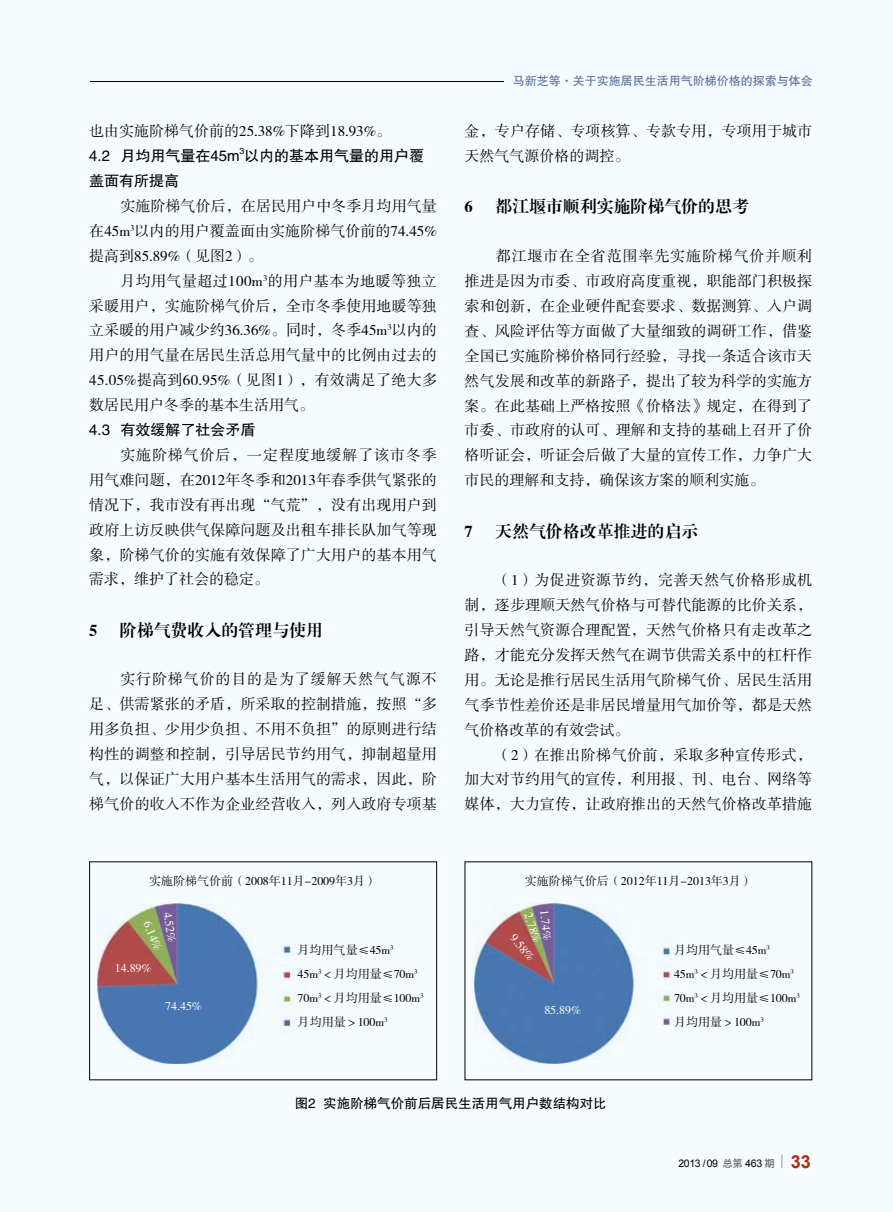
<style>
.page{position:relative;width:893px;height:1212px;background:#f5fbfe}
.page>*{position:absolute;margin:0;border:0;box-sizing:border-box;transform-origin:0 0}
.t1{font:16.5px "FZXBSJW GB1 0";letter-spacing:.025em;color:#000}
.t2{font:15px/24.9px "FZSSJW GB1 0";letter-spacing:.01em;color:#000;text-align:justify}
.t3{font:15px "FZHTJW GB1 0";color:#000}
.t4{font:13.5px "FZHTJW GB1 0";color:#000}
.t5{font:12px/24px "FZSSJW GB1 0";color:#000}
.t6{font:12px "FZSSJW GB1 0";color:#fff}
.t7{font:12px "FZHTJW GB1 0";color:#596e9e}
.t8{font:10.5px "Arial";letter-spacing:-.04em;color:#000}
.t9{font:8.7px "FZHTJW GB1 0";color:#000}
.s1{font-family:"FZHTJW GB1 0";color:#595757}
.s2{font-weight:700;font-size:18px;color:#a62e14}
</style>
<div class="page">
<svg style="left:781px;top:1154px;width:1px;height:14px"></svg>
<hr style="left:0;top:81px;width:812px;height:1px;background:#000">
<div style="left:0;top:72px;width:89px;height:19px;background:#f5fbfe"></div>
<img style="left:98px;top:904px;width:198px;height:159px">
<img style="left:474px;top:904px;width:201px;height:159px">
<div style="left:89px;top:861px;width:348px;height:219px;border:1px solid #000"></div>
<div style="left:505px;top:78px;width:388px;height:7px;background:#f5fbfe"></div>
<p class="t2" style="left:89px;top:119px;width:303px">也由实施阶梯气价前的25.38%下降到18.93%。</p>
<p class="t3" style="left:89px;top:148px;width:336px">4.2 月均用气量在45m 以内的基本用气量的用户覆</p>
<p class="t9" style="left:239px;top:146px;width:6px">3</p>
<p class="t3" style="left:89px;top:173px;width:91px">盖面有所提高</p>
<p class="t2" style="left:89px;top:194px;width:349px;text-indent:31px">实施阶梯气价后，在居民用户中冬季月均用气量在45m<sup>3</sup>以内的用户覆盖面由实施阶梯气价前的74.45%提高到85.89%（见图2）。</p>
<p class="t2" style="left:89px;top:269px;width:349px;text-indent:31px">月均用气量超过100m<sup>3</sup>的用户基本为地暖等独立采暖用户，实施阶梯气价后，全市冬季使用地暖等独立采暖的用户减少约36.36%。同时，冬季45m<sup>3</sup>以内的用户的用气量在居民生活总用气量中的比例由过去的45.05%提高到60.95%（见图1），有效满足了绝大多数居民用户冬季的基本生活用气。</p>
<p class="t3" style="left:89px;top:422px;width:168px">4.3 有效缓解了社会矛盾</p>
<p class="t2" style="left:89px;top:443px;width:349px;text-indent:31px">实施阶梯气价后，一定程度地缓解了该市冬季用气难问题，在2012年冬季和2013年春季供气紧张的情况下，我市没有再出现“气荒”，没有出现用户到政府上访反映供气保障问题及出租车排长队加气等现象，阶梯气价的实施有效保障了广大用户的基本用气需求，维护了社会的稳定。</p>
<p class="t1" style="left:89px;top:621px;width:10px">5</p>
<p class="t1" style="left:120px;top:621px;width:204px">阶梯气费收入的管理与使用</p>
<p class="t2" style="left:89px;top:668px;width:349px;text-indent:31px">实行阶梯气价的目的是为了缓解天然气气源不足、供需紧张的矛盾，所采取的控制措施，按照“多用多负担、少用少负担、不用不负担”的原则进行结构性的调整和控制，引导居民节约用气，抑制超量用气，以保证广大用户基本生活用气的需求，因此，阶梯气价的收入不作为企业经营收入，列入政府专项基</p>
<p class="t7" style="left:513px;top:74px;width:301px">马新芝等·关于实施居民生活用气阶梯价格的探索与体会</p>
<p class="t2" style="left:465px;top:119px;width:349px">金，专户存储、专项核算、专款专用，专项用于城市天然气气源价格的调控。</p>
<p class="t1" style="left:465px;top:197px;width:10px">6</p>
<p class="t1" style="left:496px;top:197px;width:255px">都江堰市顺利实施阶梯气价的思考</p>
<p class="t2" style="left:465px;top:244px;width:349px;text-indent:31px">都江堰市在全省范围率先实施阶梯气价并顺利推进是因为市委、市政府高度重视，职能部门积极探索和创新，在企业硬件配套要求、数据测算、入户调查、风险评估等方面做了大量细致的调研工作，借鉴全国已实施阶梯价格同行经验，寻找一条适合该市天然气发展和改革的新路子，提出了较为科学的实施方案。在此基础上严格按照《价格法》规定，在得到了市委、市政府的认可、理解和支持的基础上召开了价格听证会，听证会后做了大量的宣传工作，力争广大市民的理解和支持，确保该方案的顺利实施。</p>
<p class="t1" style="left:465px;top:522px;width:10px">7</p>
<p class="t1" style="left:496px;top:522px;width:204px">天然气价格改革推进的启示</p>
<p class="t2" style="left:465px;top:568px;width:349px;text-indent:31px">（1）为促进资源节约，完善天然气价格形成机制，逐步理顺天然气价格与可替代能源的比价关系，引导天然气资源合理配置，天然气价格只有走改革之路，才能充分发挥天然气在调节供需关系中的杠杆作用。无论是推行居民生活用气阶梯气价、居民生活用气季节性差价还是非居民增量用气加价等，都是天然气价格改革的有效尝试。</p>
<p class="t2" style="left:465px;top:743px;width:349px;text-indent:31px">（2）在推出阶梯气价前，采取多种宣传形式，加大对节约用气的宣传，利用报、刊、电台、网络等媒体，大力宣传，让政府推出的天然气价格改革措施</p>
<p class="t5" style="left:149px;top:869px;width:230px">实施阶梯气价前（2008年11月-2009年3月）</p>
<p class="t5" style="left:525px;top:869px;width:230px">实施阶梯气价后（2012年11月-2013年3月）</p>
<p class="t6" style="left:534px;top:911px;width:32px;rotate:71deg">2.78%</p>
<p class="t6" style="left:551px;top:909px;width:32px;rotate:84deg">1.74%</p>
<p class="t6" style="left:174px;top:911px;width:32px;rotate:81deg">4.52%</p>
<p class="t6" style="left:153px;top:919px;width:32px;rotate:67deg">6.14%</p>
<p class="t6" style="left:517px;top:931px;width:32px;rotate:50deg">9.58%</p>
<p class="t5" style="left:298px;top:939px;width:127px">月均用气量≤45m<sup>3<br></sup>45m<sup>3</sup>＜月均用量≤70m<sup>3<br></sup>70m<sup>3</sup>＜月均用量≤100m<sup>3</sup>月均用量＞100m<sup>3</sup></p>
<p class="t5" style="left:674px;top:939px;width:127px">月均用气量≤45m<sup>3<br></sup>45m<sup>3</sup>＜月均用量≤70m<sup>3<br></sup>70m<sup>3</sup>＜月均用量≤100m<sup>3</sup>月均用量＞100m<sup>3</sup></p>
<p class="t6" style="left:115px;top:961px;width:38px">14.89%</p>
<p class="t6" style="left:165px;top:1000px;width:38px">74.45%</p>
<p class="t6" style="left:544px;top:1003px;width:38px">85.89%</p>
<p class="t4" style="left:295px;top:1096px;width:313px">图2 实施阶梯气价前后居民生活用气用户数结构对比</p>
<p class="t8" style="left:678px;top:1156px;width:134px">2013 / 09 <span class="s1">总第</span> 463 <span class="s1">期</span> <span class="s2">33</span></p>
</div>
